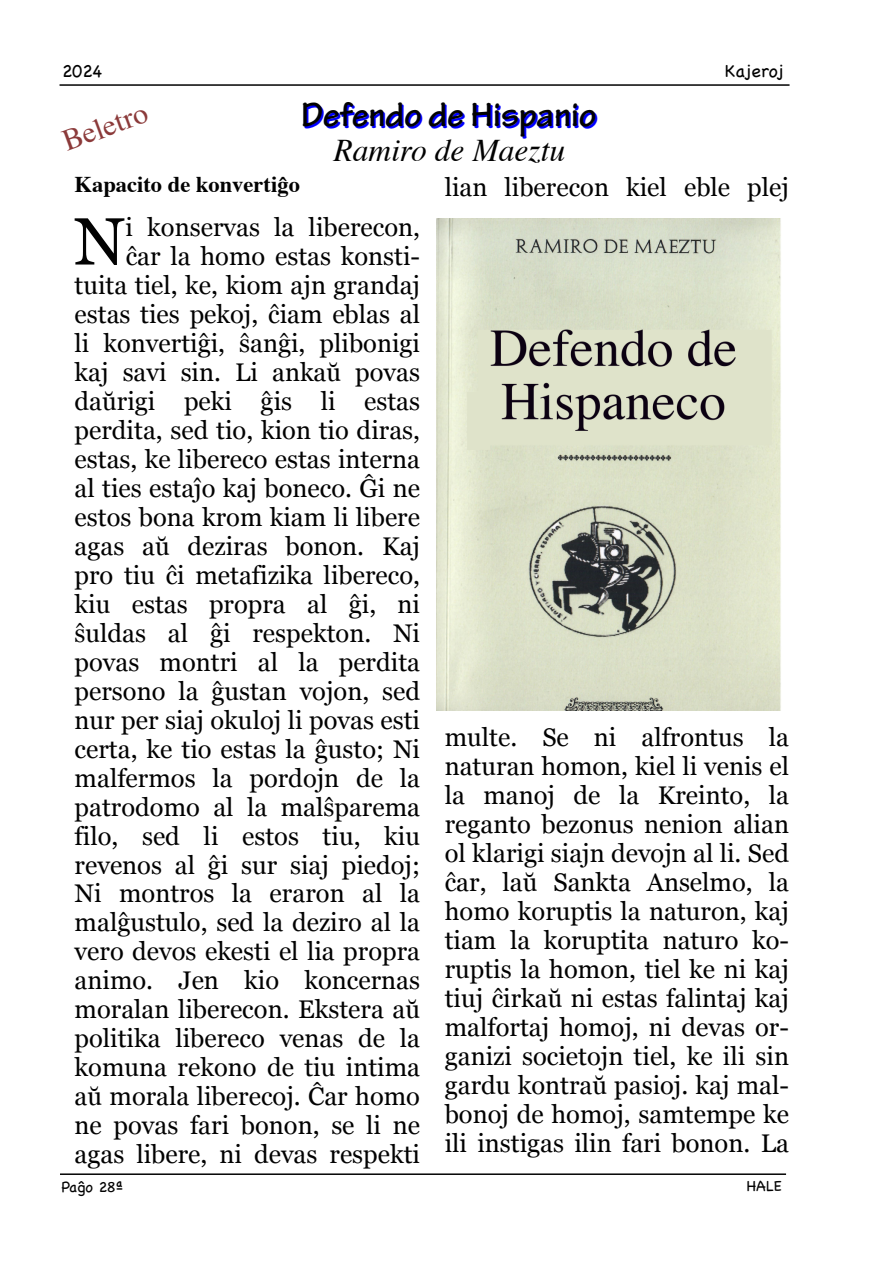
<style>
.page{position:relative;width:893px;height:1263px;background:#fff}
.page>*{position:absolute;margin:0;border:0;box-sizing:border-box;transform-origin:0 0}
.t1{font:66.6px "Georgia";color:#020202}
.t2{font:700 36px "Tekton Pro";color:#00f}
.t3{font:italic 31.5px "Times";color:#020202}
.t4{font:30px "Times";color:#8b3a3a}
.t5{font:25.5px/29px "Georgia";color:#020202;text-align:right}
.t6{font:700 22.5px "Times";color:#020202}
.t7{font:18px "Chalkboard";color:#020202}
.t8{font:15px "Chalkboard";color:#020202}
</style>
<div class="page">
<hr style="left:60px;top:84px;width:729px;height:2px;background:#020202">
<hr style="left:60px;top:1173px;width:726px;height:2px;background:#020202">
<img style="left:437px;top:219px;width:344px;height:492px">
<p class="t7" style="left:62px;top:59px;width:42px">2024</p>
<p class="t7" style="left:725px;top:60px;width:60px">Kajeroj</p>
<p class="t4" style="left:59px;top:130px;width:90px;rotate:-20deg">Beletro</p>
<h2 class="t2" style="left:303px;top:104px;width:297px">Defendo de Hispanio</h2>
<p class="t3" style="left:334px;top:138px;width:233px">Ramiro de Maeztu</p>
<p class="t6" style="left:75px;top:175px;width:227px">Kapacito de konvertiĝo</p>
<h1 class="t1" style="left:74px;top:203px;width:53px">N</h1>
<p class="t5" style="left:75px;top:213px;width:347px">i konservas la liberecon,<br>ĉar la homo estas konsti&shy;tuita tiel, ke, kiom ajn grandaj estas ties pekoj, ĉiam eblas al li konvertiĝi, ŝanĝi, plibonigi kaj savi sin. Li ankaŭ povas daŭrigi peki ĝis li estas perdita, sed tio, kion tio diras, estas, ke libereco estas interna al ties estaĵo kaj boneco. Ĝi ne estos bona krom kiam li libere agas aŭ deziras bonon. Kaj pro tiu ĉi metafizika libereco, kiu estas propra al ĝi, ni ŝuldas al ĝi respekton. Ni povas montri al la perdita persono la ĝustan vojon, sed nur per siaj okuloj li povas esti certa, ke tio estas la ĝusto; Ni malfermos la pordojn de la patrodomo al la malŝparema filo, sed li estos tiu, kiu revenos al ĝi sur siaj piedoj;<br>Ni montros la eraron al la malĝustulo, sed la deziro al la vero devos ekesti el lia propra animo. Jen kio koncernas moralan liberecon. Ekstera aŭ politika libereco venas de la komuna rekono de tiu intima aŭ morala liberecoj. Ĉar homo ne povas fari bonon, se li ne agas libere, ni devas respekti</p>
<p class="t5" style="left:445px;top:172px;width:346px">lian liberecon kiel eble plej</p>
<p class="t5" style="left:445px;top:723px;width:346px;text-align:justify">multe. Se ni alfrontus la naturan homon, kiel li venis el la manoj de la Kreinto, la reganto bezonus nenion alian ol klarigi siajn devojn al li. Sed ĉar, laŭ Sankta Anselmo, la homo koruptis la naturon, kaj tiam la koruptita naturo ko&shy;ruptis la homon, tiel ke ni kaj tiuj ĉirkaŭ ni estas falintaj kaj malfortaj homoj, ni devas or&shy;ganizi societojn tiel, ke ili sin gardu kontraŭ pasioj. kaj mal&shy;bonoj de homoj, samtempe ke ili instigas ilin fari bonon. La</p>
<p class="t8" style="left:62px;top:1177px;width:64px">Paĝo 28ª</p>
<p class="t8" style="left:747px;top:1177px;width:37px">HALE</p>
</div>
